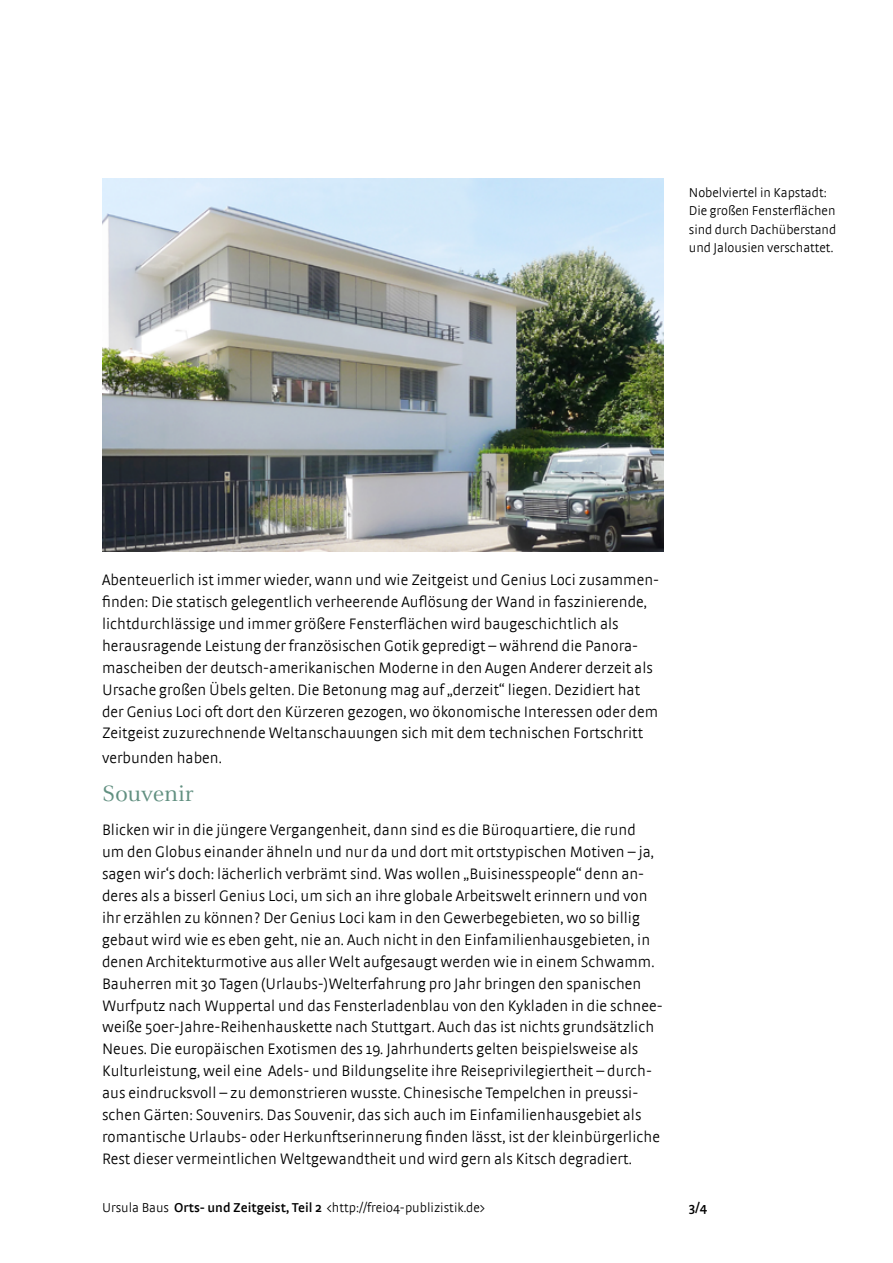
<style>
.page{position:relative;width:893px;height:1263px;background:#fff}
.page>*{position:absolute;margin:0;border:0;box-sizing:border-box;transform-origin:0 0}
.t1{font:24.75px "Celeste";color:#629081}
.t2{font:300 15.9px/21.9px "Strada";letter-spacing:.005em;color:#000}
.t3{font:300 13.5px/18.3px "Strada";color:#000}
.t4{font:600 13.5px "Strada";color:#000}
.s1{font-weight:600}
</style>
<div class="page">
<img style="left:102px;top:179px;width:561px;height:372px">
<p class="t3" style="left:689px;top:183px;width:149px">Nobelviertel in Kapstadt:<br>Die großen Fensterflächen sind durch Dachüberstand und Jalousien verschattet.</p>
<p class="t2" style="left:102px;top:569px;width:559px">Abenteuerlich ist immer wieder, wann und wie Zeitgeist und Genius Loci zusammen&shy;finden: Die statisch gelegentlich verheerende Auflösung der Wand in faszinierende, lichtdurchlässige und immer größere Fensterflächen wird baugeschichtlich als herausragende Leistung der französischen Gotik gepredigt – während die Panora&shy;mascheiben der deutsch-amerikanischen Moderne in den Augen Anderer derzeit als Ursache großen Übels gelten. Die Betonung mag auf „derzeit“ liegen. Dezidiert hat der Genius Loci oft dort den Kürzeren gezogen, wo ökonomische Interessen oder dem Zeitgeist zuzurechnende Weltanschauungen sich mit dem technischen Fortschritt</p>
<p class="t2" style="left:102px;top:747px;width:121px">verbunden haben.</p>
<h1 class="t1" style="left:102px;top:780px;width:94px">Souvenir</h1>
<p class="t2" style="left:102px;top:819px;width:562px">Blicken wir in die jüngere Vergangenheit, dann sind es die Büroquartiere, die rund<br>um den Globus einander ähneln und nur da und dort mit ortstypischen Motiven – ja, sagen wir‘s doch: lächerlich verbrämt sind. Was wollen „Buisinesspeople“ denn an&shy;deres als a bisserl Genius Loci, um sich an ihre globale Arbeitswelt erinnern und von ihr erzählen zu können? Der Genius Loci kam in den Gewerbegebieten, wo so billig gebaut wird wie es eben geht, nie an. Auch nicht in den Einfamilienhausgebieten, in denen Architekturmotive aus aller Welt aufgesaugt werden wie in einem Schwamm.<br>Bauherren mit 30 Tagen (Urlaubs-)Welterfahrung pro Jahr bringen den spanischen Wurfputz nach Wuppertal und das Fensterladenblau von den Kykladen in die schnee&shy;weiße 50er-Jahre-Reihenhauskette nach Stuttgart. Auch das ist nichts grundsätzlich Neues. Die europäischen Exotismen des 19. Jahrhunderts gelten beispielsweise als Kulturleistung, weil eine Adels- und Bildungselite ihre Reiseprivilegiertheit – durch&shy;aus eindrucksvoll – zu demonstrieren wusste. Chinesische Tempelchen in preussi&shy;schen Gärten: Souvenirs. Das Souvenir, das sich auch im Einfamilienhausgebiet als romantische Urlaubs- oder Herkunftserinnerung finden lässt, ist der kleinbürgerliche Rest dieser vermeintlichen Weltgewandtheit und wird gern als Kitsch degradiert.</p>
<p class="t3" style="left:102px;top:1198px;width:384px">Ursula Baus <span class="s1">Orts- und Zeitgeist, Teil 2</span> &lt;http://frei04-publizistik.de&gt;</p>
<p class="t4" style="left:689px;top:1199px;width:20px">3/4</p>
</div>
